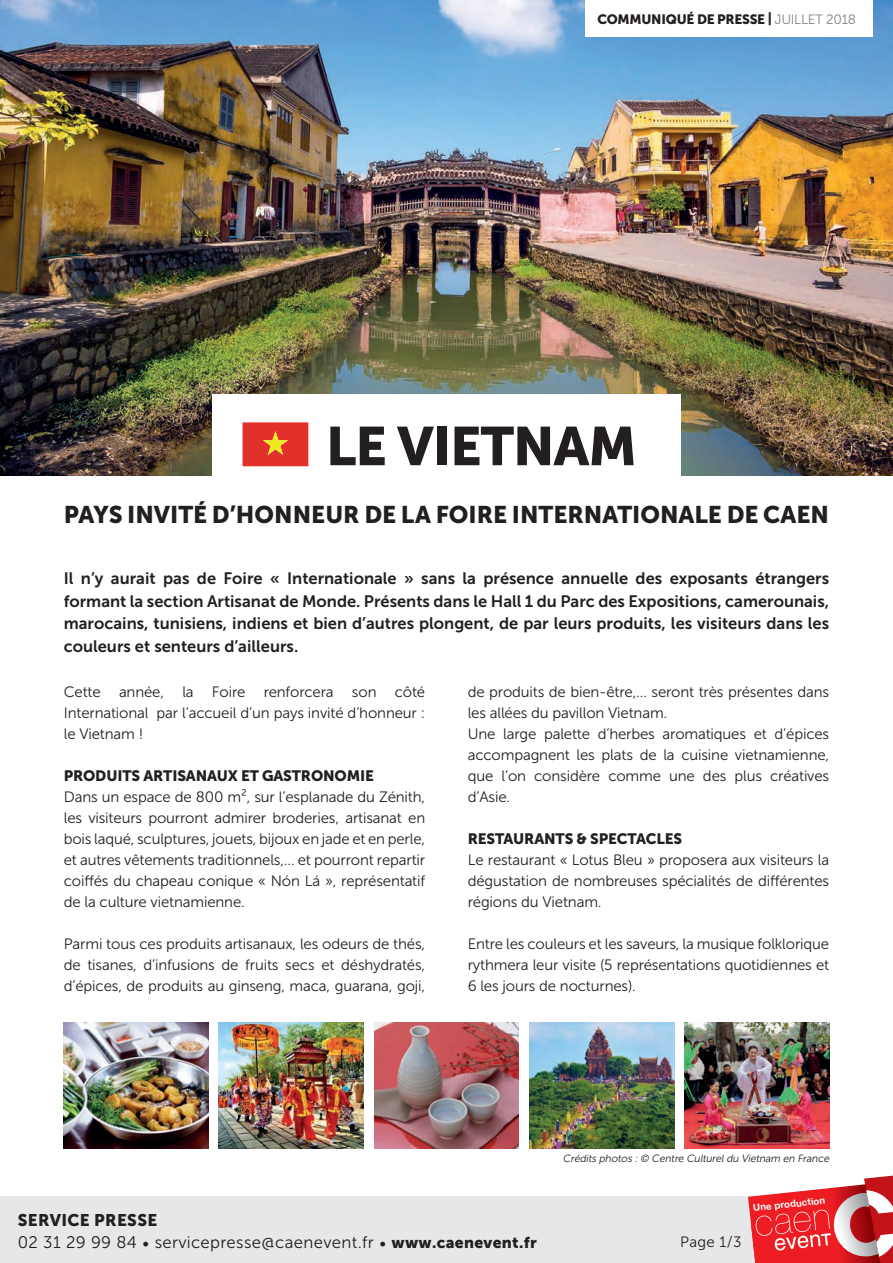
<style>
.page{position:relative;width:893px;height:1263px;background:#fff}
.page>*{position:absolute;margin:0;border:0;box-sizing:border-box;transform-origin:0 0}
.t1{font:54px "Museo Sans 900";letter-spacing:-.02em;color:#231f20}
.t2{font:24px "Museo Sans 900";color:#231f20}
.t3{font:16.8px "Museo Sans 300";letter-spacing:.02em;color:#231f20}
.t4{font:16.8px "Museo Sans 900";letter-spacing:.02em;color:#231f20}
.t5{font:16.5px/22.5px "Museo Sans 700";color:#231f20;text-align:justify}
.t6{font:15px/21px "Museo Sans 300";letter-spacing:-.01em;color:#231f20;text-align:justify}
.t7{font:15px "Museo Sans 900";letter-spacing:-.01em;color:#231f20}
.t8{font:13.5px "Museo Sans 900";letter-spacing:-.02em;color:#231f20}
.t9{font:italic 10.5px "Museo Sans 300";color:#231f20}
.t10{font:700 9.6px "Helvetica Neue";color:#fff}
.s1{font-family:"Museo Sans 300";color:#808285}
.s2{font-family:"Museo Sans 900";font-size:15.75px}
</style>
<div class="page">
<div style="left:0;top:1197px;width:893px;height:66px;background:#e6e7e9"></div>
<svg style="left:748px;top:1175px;width:145px;height:88px"></svg>
<img style="left:0;top:0;width:893px;height:475px">
<div style="left:586px;top:0;width:287px;height:36px;background:#fff"></div>
<img style="left:64px;top:1023px;width:144px;height:125px">
<img style="left:219px;top:1023px;width:145px;height:125px">
<img style="left:685px;top:1023px;width:144px;height:125px">
<img style="left:529px;top:1023px;width:145px;height:125px">
<img style="left:374px;top:1023px;width:145px;height:125px">
<div style="left:212px;top:395px;width:468px;height:115px;background:#fff"></div>
<svg style="left:243px;top:422px;width:65px;height:44px;background:#e2402c"></svg>
<p class="t8" style="left:597px;top:11px;width:260px">COMMUNIQUÉ DE PRESSE | <span class="s1">JUILLET 2018</span></p>
<h1 class="t1" style="left:326px;top:416px;width:313px">LE VIETNAM</h1>
<h2 class="t2" style="left:64px;top:501px;width:767px">PAYS INVITÉ D’HONNEUR DE LA FOIRE INTERNATIONALE DE CAEN</h2>
<p class="t5" style="left:64px;top:567px;width:767px">Il n’y aurait pas de Foire « Internationale » sans la présence annuelle des exposants étrangers formant la section Artisanat de Monde. Présents dans le Hall 1 du Parc des Expositions, camerounais, marocains, tunisiens, indiens et bien d’autres plongent, de par leurs produits, les visiteurs dans les couleurs et senteurs d’ailleurs.</p>
<p class="t6" style="left:64px;top:682px;width:363px">Cette année, la Foire renforcera son côté International par l’accueil d’un pays invité d’honneur : le Vietnam !</p>
<p class="t7" style="left:64px;top:767px;width:312px">PRODUITS ARTISANAUX ET GASTRONOMIE</p>
<p class="t6" style="left:64px;top:787px;width:363px">Dans un espace de 800 m², sur l’esplanade du Zénith, les visiteurs pourront admirer broderies, artisanat en bois laqué, sculptures, jouets, bijoux en jade et en perle, et autres vêtements traditionnels,... et pourront repartir coiffés du chapeau conique « Nón Lá », représentatif de la culture vietnamienne.</p>
<p class="t6" style="left:64px;top:934px;width:363px">Parmi tous ces produits artisanaux, les odeurs de thés, de tisanes, d’infusions de fruits secs et déshydratés, d’épices, de produits au ginseng, maca, guarana, goji,</p>
<p class="t6" style="left:468px;top:682px;width:363px;text-align:left">de produits de bien-être,... seront très présentes dans les allées du pavillon Vietnam.<br>Une large palette d’herbes aromatiques et d’épices accompagnent les plats de la cuisine vietnamienne, que l’on considère comme une des plus créatives d’Asie.</p>
<p class="t7" style="left:468px;top:830px;width:216px">RESTAURANTS &amp; SPECTACLES</p>
<p class="t6" style="left:468px;top:850px;width:363px">Le restaurant « Lotus Bleu » proposera aux visiteurs la dégustation de nombreuses spécialités de différentes régions du Vietnam.</p>
<p class="t6" style="left:468px;top:934px;width:363px">Entre les couleurs et les saveurs, la musique folklorique rythmera leur visite (5 représentations quotidiennes et 6 les jours de nocturnes).</p>
<p class="t9" style="left:563px;top:1152px;width:270px">Crédits photos :© Centre Cultureldu Vietnam en France</p>
<p class="t4" style="left:18px;top:1210px;width:141px">SERVICE PRESSE</p>
<p class="t3" style="left:18px;top:1233px;width:520px">02 31 29 99 84 • servicepresse@caenevent.fr • <span class="s2">www.caenevent.fr</span></p>
<p class="t6" style="left:680px;top:1231px;width:63px">Page 1/3</p>
<p class="t10" style="left:753px;top:1202px;width:74px;rotate:-6deg">Une production</p>
</div>
